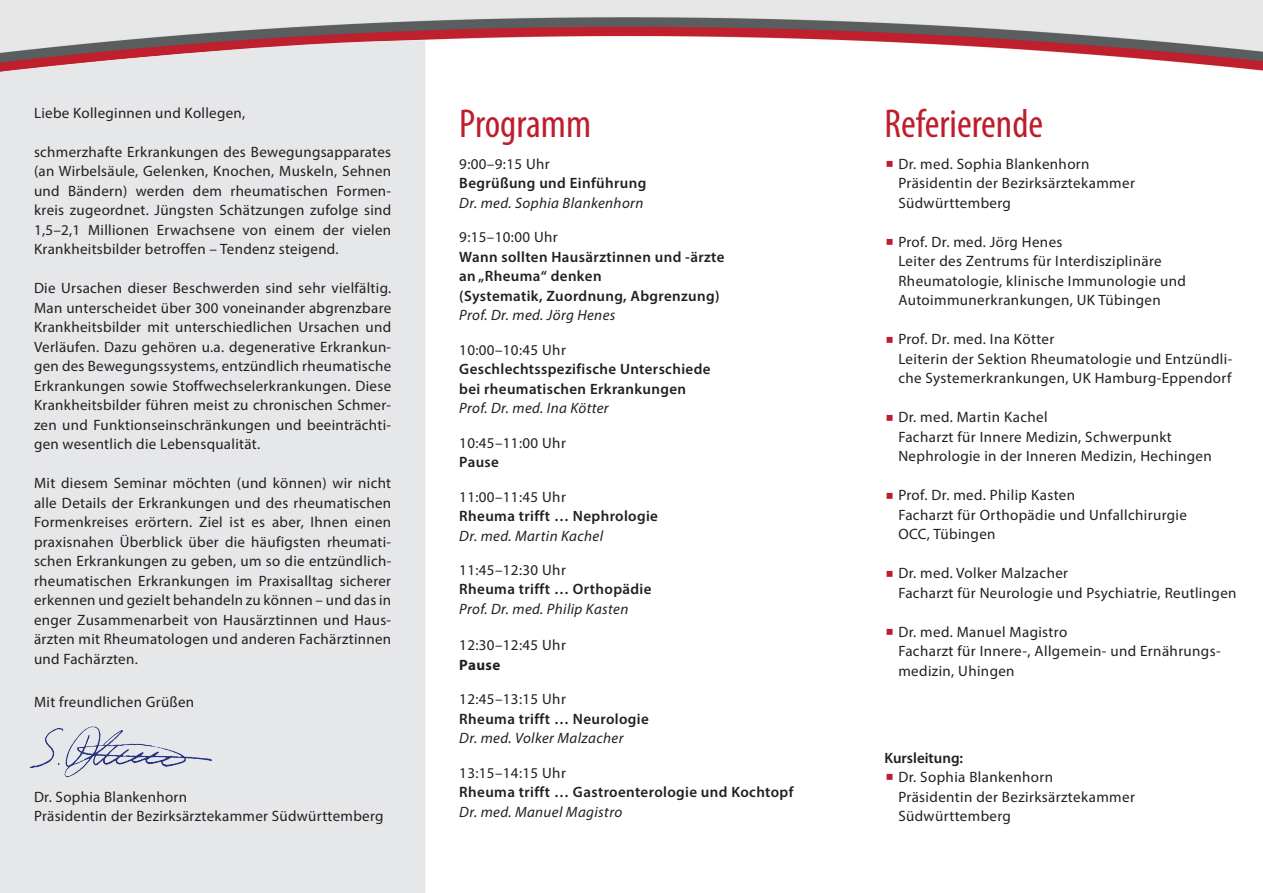
<style>
.page{position:relative;width:1263px;height:893px;background:#fff}
.page>*{position:absolute;margin:0;border:0;box-sizing:border-box;transform-origin:0 0}
.Content_-_Veranstalt{font:condensed 40.5px "Myriad Pro";color:#be1d2c}
.Content_-_Veranstalt-2{font:15px/19.5px "Myriad Pro";letter-spacing:.025em;color:#231f20}
.Content_-_Veranstalt-3{font:600 15px/19.5px "Myriad Pro";letter-spacing:.025em;color:#231f20}
.Content_-_Veranstalt-4{font:italic 15px "Myriad Pro";letter-spacing:.025em;color:#231f20}
.Content_-_Veranstalt-5{font:600 15px "Myriad Pro";color:#231f20}
.Content_-_Veranstalt-6{font:700 15px "Myriad Pro";letter-spacing:.025em;color:#231f20}
</style>
<div class="page">
<img style="left:0;top:0;width:1263px;height:71px">
<div style="left:0;top:40px;width:425px;height:853px;background:#e6e7e9"></div>
<img style="left:64px;top:727px;width:61px;height:50px">
<p class="Content_-_Veranstalt-2" style="left:34px;top:103px;width:213px">Liebe Kolleginnen und Kollegen,</p>
<p class="Content_-_Veranstalt-2" style="left:34px;top:142px;width:359px;text-align:justify">schmerzhafte Erkrankungen des Bewegungsapparates (an Wirbelsäule, Gelenken, Knochen, Muskeln, Sehnen und Bändern) werden dem rheumatischen Formen&shy;kreis zugeordnet. Jüngsten Schätzungen zufolge sind 1,5–2,1 Millionen Erwachsene von einem der vielen Krankheitsbilder betroffen – Tendenz steigend.</p>
<p class="Content_-_Veranstalt-2" style="left:34px;top:278px;width:359px;text-align:justify">Die Ursachen dieser Beschwerden sind sehr vielfältig.<br>Man unterscheidet über 300 voneinander abgrenzbare Krankheitsbilder mit unterschiedlichen Ursachen und Verläufen. Dazu gehören u.a. degenerative Erkrankun&shy;gen des Bewegungssystems, entzündlich rheumatische Erkrankungen sowie Stoffwechselerkrankungen. Diese Krankheitsbilder führen meist zu chronischen Schmer&shy;zen und Funktionseinschränkungen und beeinträchti&shy;gen wesentlich die Lebensqualität.</p>
<p class="Content_-_Veranstalt-2" style="left:34px;top:473px;width:359px;text-align:justify">Mit diesem Seminar möchten (und können) wir nicht alle Details der Erkrankungen und des rheumatischen Formenkreises erörtern. Ziel ist es aber, Ihnen einen praxisnahen Überblick über die häufigsten rheumati&shy;schen Erkrankungen zu geben, um so die entzündlich&shy;rheumatischen Erkrankungen im Praxisalltag sicherer erkennen und gezielt behandeln zu können – und das in enger Zusammenarbeit von Hausärztinnen und Haus&shy;ärzten mit Rheumatologen und anderen Fachärztinnen und Fachärzten.</p>
<p class="Content_-_Veranstalt-2" style="left:34px;top:692px;width:162px">Mit freundlichen Grüßen</p>
<p class="Content_-_Veranstalt-2" style="left:34px;top:787px;width:155px">Dr. Sophia Blankenhorn</p>
<p class="Content_-_Veranstalt-2" style="left:34px;top:806px;width:351px">Präsidentin der Bezirksärztekammer Südwürttemberg</p>
<p class="Content_-_Veranstalt" style="left:459px;top:99px;width:133px">Programm</p>
<p class="Content_-_Veranstalt-2" style="left:459px;top:154px;width:92px">9:00–9:15 Uhr</p>
<p class="Content_-_Veranstalt-3" style="left:459px;top:173px;width:188px">Begrüßung und Einführung</p>
<p class="Content_-_Veranstalt-4" style="left:459px;top:194px;width:186px">Dr. med. Sophia Blankenhorn</p>
<p class="Content_-_Veranstalt-2" style="left:459px;top:227px;width:100px">9:15–10:00 Uhr</p>
<p class="Content_-_Veranstalt-3" style="left:459px;top:247px;width:267px">Wann sollten Hausärztinnen und -ärzte an „Rheuma“ denken</p>
<p class="Content_-_Veranstalt-3" style="left:459px;top:286px;width:262px">(Systematik, Zuordnung, Abgrenzung)</p>
<p class="Content_-_Veranstalt-4" style="left:459px;top:306px;width:158px">Prof. Dr. med. Jörg Henes</p>
<p class="Content_-_Veranstalt-2" style="left:459px;top:340px;width:108px">10:00–10:45 Uhr</p>
<p class="Content_-_Veranstalt-3" style="left:459px;top:359px;width:253px">Geschlechtsspezifische Unterschiede bei rheumatischen Erkrankungen</p>
<p class="Content_-_Veranstalt-4" style="left:459px;top:399px;width:151px">Prof. Dr. med. Ina Kötter</p>
<p class="Content_-_Veranstalt-2" style="left:459px;top:433px;width:108px">10:45–11:00 Uhr</p>
<p class="Content_-_Veranstalt-3" style="left:459px;top:452px;width:41px">Pause</p>
<p class="Content_-_Veranstalt-2" style="left:459px;top:486px;width:108px">11:00–11:45 Uhr</p>
<p class="Content_-_Veranstalt-3" style="left:459px;top:506px;width:200px">Rheuma trifft … Nephrologie</p>
<p class="Content_-_Veranstalt-4" style="left:459px;top:526px;width:145px">Dr. med. Martin Kachel</p>
<p class="Content_-_Veranstalt-2" style="left:459px;top:560px;width:108px">11:45–12:30 Uhr</p>
<p class="Content_-_Veranstalt-3" style="left:459px;top:579px;width:194px">Rheuma trifft … Orthopädie</p>
<p class="Content_-_Veranstalt-4" style="left:459px;top:600px;width:171px">Prof. Dr. med. Philip Kasten</p>
<p class="Content_-_Veranstalt-2" style="left:459px;top:635px;width:108px">12:30–12:45 Uhr</p>
<p class="Content_-_Veranstalt-6" style="left:459px;top:655px;width:43px">Pause</p>
<p class="Content_-_Veranstalt-2" style="left:459px;top:689px;width:108px">12:45–13:15 Uhr</p>
<p class="Content_-_Veranstalt-3" style="left:459px;top:709px;width:191px">Rheuma trifft … Neurologie</p>
<p class="Content_-_Veranstalt-4" style="left:459px;top:729px;width:166px">Dr. med. Volker Malzacher</p>
<p class="Content_-_Veranstalt-2" style="left:459px;top:763px;width:108px">13:15–14:15 Uhr</p>
<p class="Content_-_Veranstalt-3" style="left:459px;top:782px;width:336px">Rheuma trifft … Gastroenterologie und Kochtopf</p>
<p class="Content_-_Veranstalt-4" style="left:459px;top:802px;width:164px">Dr. med. Manuel Magistro</p>
<p class="Content_-_Veranstalt" style="left:884px;top:99px;width:160px">Referierende</p>
<p class="Content_-_Veranstalt-2" style="left:898px;top:154px;width:238px">Dr. med. Sophia Blankenhorn<br>Präsidentin der Bezirksärztekammer<br>Südwürttemberg</p>
<p class="Content_-_Veranstalt-2" style="left:898px;top:232px;width:289px">Prof. Dr. med. Jörg Henes<br>Leiter des Zentrums für Interdisziplinäre Rheumatologie, klinische Immunologie und Autoimmunerkrankungen, UK Tübingen</p>
<p class="Content_-_Veranstalt-2" style="left:898px;top:329px;width:335px">Prof. Dr. med. Ina Kötter<br>Leiterin der Sektion Rheumatologie und Entzündli&shy;che Systemerkrankungen, UK Hamburg-Eppendorf</p>
<p class="Content_-_Veranstalt-2" style="left:898px;top:407px;width:315px">Dr. med. Martin Kachel<br>Facharzt für Innere Medizin, Schwerpunkt<br>Nephrologie in der Inneren Medizin, Hechingen</p>
<p class="Content_-_Veranstalt-2" style="left:898px;top:485px;width:290px">Prof. Dr. med. Philip Kasten<br>Facharzt für Orthopädie und Unfallchirurgie<br>OCC, Tübingen</p>
<p class="Content_-_Veranstalt-2" style="left:898px;top:563px;width:340px">Dr. med. Volker Malzacher<br>Facharzt für Neurologie und Psychiatrie, Reutlingen</p>
<p class="Content_-_Veranstalt-2" style="left:898px;top:622px;width:324px">Dr. med. Manuel Magistro<br>Facharzt für Innere-, Allgemein- und Ernährungs&shy;medizin, Uhingen</p>
<p class="Content_-_Veranstalt-5" style="left:884px;top:748px;width:80px">Kursleitung:</p>
<p class="Content_-_Veranstalt-2" style="left:898px;top:767px;width:238px">Dr. Sophia Blankenhorn<br>Präsidentin der Bezirksärztekammer<br>Südwürttemberg</p>
</div>
